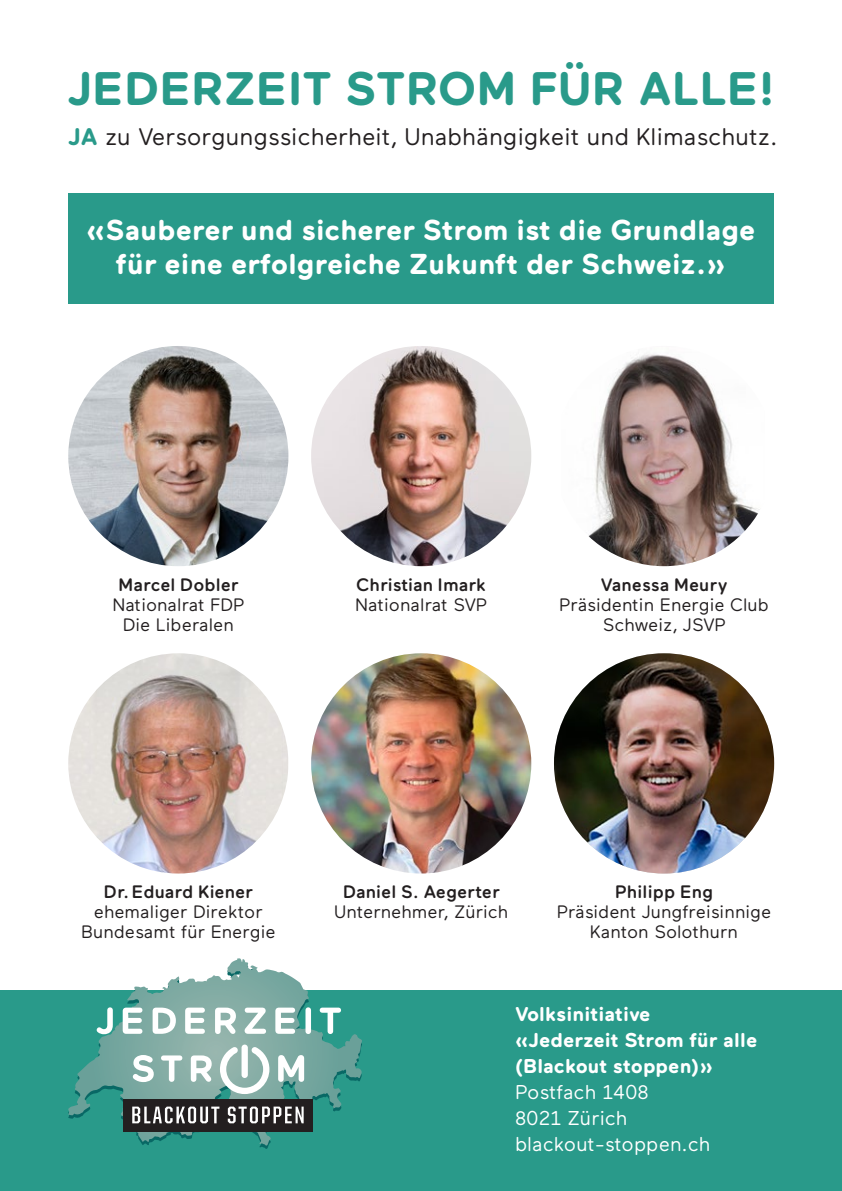
<style>
.page{position:relative;width:842px;height:1191px;background:#fff}
.page>*{position:absolute;margin:0;border:0;box-sizing:border-box;transform-origin:0 0}
.t1{font:700 47px "Maax Rounded";color:#299a8a}
.t2{font:700 28.8px/33.8px "Maax Rounded";color:#fff;text-align:center}
.t3{font:24px "Maax Rounded";color:#231f20}
.t4{font:700 20px/26px "Maax Rounded";color:#fff}
.t5{font:20px/26px "Maax Rounded";color:#fff}
.t6{font:18px/20px "Maax Rounded";color:#231f20;text-align:center}
.t7{font:500 18px "Maax Rounded";color:#231f20}
.s1{font-weight:700;color:#299a8a}
</style>
<div class="page">
<div style="left:0;top:990px;width:842px;height:201px;background:#299a8a"></div>
<img style="left:68px;top:346px;width:220px;height:220px;border-radius:110px">
<img style="left:68px;top:653px;width:220px;height:220px;border-radius:110px">
<img style="left:554px;top:653px;width:220px;height:220px;border-radius:110px">
<img style="left:311px;top:653px;width:220px;height:220px;border-radius:110px">
<svg style="left:68px;top:969px;width:294px;height:180px"></svg>
<svg style="left:275px;top:1007px;width:20px;height:26px"></svg>
<div style="left:305px;top:1007px;width:6px;height:27px;background:#fff;border-radius:3px"></div>
<svg style="left:320px;top:1007px;width:21px;height:27px"></svg>
<svg style="left:96px;top:958px;width:173px;height:136px"></svg>
<svg style="left:278px;top:1055px;width:26px;height:26px"></svg>
<div style="left:123px;top:1098px;width:190px;height:33px;background:#231f20"></div>
<svg style="left:132px;top:1106px;width:87px;height:17px"></svg>
<svg style="left:228px;top:1106px;width:76px;height:17px"></svg>
<div style="left:68px;top:193px;width:706px;height:111px;background:#299a8a"></div>
<img style="left:588px;top:354px;width:172px;height:212px">
<img style="left:311px;top:346px;width:220px;height:220px;border-radius:110px">
<h1 class="t1" style="left:67px;top:60px;width:709px">JEDERZEIT STROM FÜR ALLE!</h1>
<h3 class="t3" style="left:68px;top:122px;width:711px"><span class="s1">JA</span> zu Versorgungssicherheit, Unabhängigkeit und Klimaschutz.</h3>
<h2 class="t2" style="left:86px;top:213px;width:671px">«Sauberer und sicherer Strom ist die Grundlage für eine erfolgreiche Zukunft der Schweiz.»</h2>
<p class="t7" style="left:118px;top:574px;width:122px">Marcel Dobler</p>
<p class="t6" style="left:112px;top:594px;width:133px">Nationalrat FDP<br>Die Liberalen</p>
<p class="t7" style="left:356px;top:574px;width:131px">Christian Imark</p>
<p class="t6" style="left:355px;top:594px;width:133px">Nationalrat SVP</p>
<p class="t7" style="left:600px;top:574px;width:129px">Vanessa Meury</p>
<p class="t6" style="left:559px;top:594px;width:211px">Präsidentin Energie Club<br>Schweiz, JSVP</p>
<p class="t7" style="left:104px;top:881px;width:151px">Dr.Eduard Kiener</p>
<p class="t6" style="left:81px;top:902px;width:196px">ehemaliger Direktor<br>Bundesamt für Energie</p>
<p class="t7" style="left:343px;top:881px;width:159px">Daniel S. Aegerter</p>
<p class="t6" style="left:334px;top:902px;width:175px">Unternehmer, Zürich</p>
<p class="t7" style="left:615px;top:881px;width:100px">Philipp Eng</p>
<p class="t6" style="left:557px;top:902px;width:216px">Präsident Jungfreisinnige<br>Kanton Solothurn</p>
<p class="t4" style="left:515px;top:1000px;width:244px">Volksinitiative «Jederzeit Strom für alle (Blackout stoppen)»</p>
<p class="t5" style="left:515px;top:1079px;width:197px">Postfach 1408<br>8021 Zürich blackout-stoppen.ch</p>
</div>
